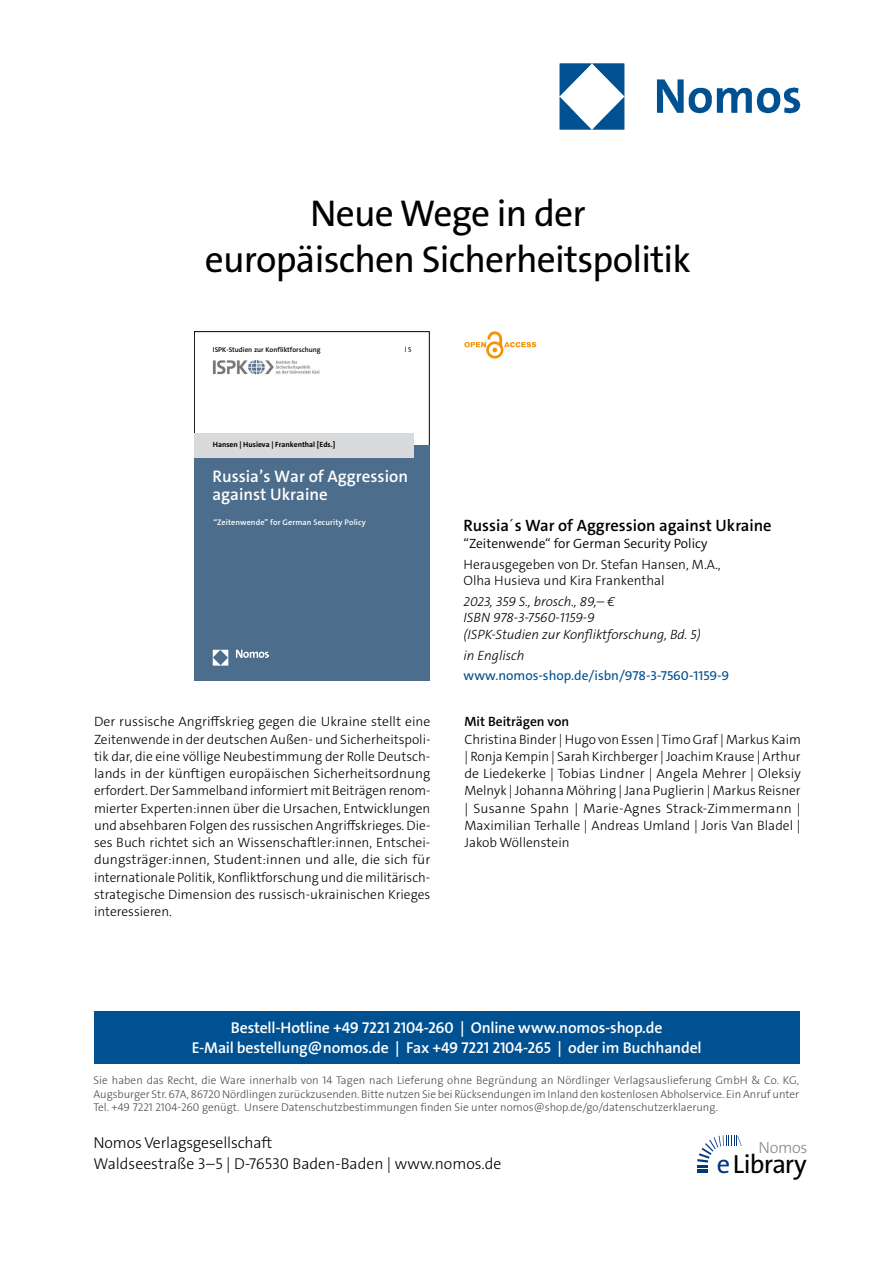
<style>
.page{position:relative;width:893px;height:1263px;background:#fff}
.page>*{position:absolute;margin:0;border:0;box-sizing:border-box;transform-origin:0 0}
.t1{font:37.5px/46.5px "The Sans Os F";letter-spacing:-.02em;color:#000;text-align:center}
.t2{font:26.4px "The Sans Os F";letter-spacing:-.03em;color:#000}
.t3{font:600 16.8px/17.9px "The Sans C5";color:#fff}
.t4{font:600 16.5px "The Sans C5";color:#000}
.t5{font:300 16.2px "The Sans Os F";letter-spacing:-.02em;color:#87888a}
.t6{font:600 15.75px/21px "The Sans Os F";letter-spacing:-.01em;color:#fff;text-align:center}
.t7{font:300 15.75px/21px "The Sans Os F";color:#000}
.t8{font:300 13.5px/17.2px "The Sans C5";color:#000;text-align:justify}
.t9{font:italic 300 13.5px/16.5px "The Sans C5";color:#000}
.t10{font:13.5px "The Sans C5";color:#005192}
.t11{font:300 13.5px "The Sans C5";color:#000}
.t12{font:600 13.5px "The Sans C5";color:#000}
.t13{font:300 11.25px/13.5px "The Sans Os F";color:#4b4b4d;text-align:justify}
.t14{font:600 8.1px "The Sans C5";letter-spacing:.01em;color:#fff}
.t15{font:700 7.65px "The Sans C5";color:#000}
.t16{font:600 7.05px "The Sans C5";color:#000}
.t17{font:7.05px "The Sans C5";color:#000}
.s1{font-weight:300}
.s2{color:#003882}
</style>
<div class="page">
<img style="left:559px;top:63px;width:242px;height:67px">
<div style="left:94px;top:1011px;width:705px;height:52px;background:#005192"></div>
<svg style="left:697px;top:1135px;width:45px;height:38px"></svg>
<div style="left:194px;top:445px;width:236px;height:235px;background:#4c6d8b"></div>
<div style="left:194px;top:433px;width:220px;height:25px;background:#d9dadb"></div>
<img style="left:212px;top:649px;width:56px;height:17px">
<img style="left:212px;top:359px;width:108px;height:16px">
<svg style="left:464px;top:331px;width:72px;height:28px"></svg>
<h1 class="t1" style="left:205px;top:194px;width:488px">Neue Wege in der europäischen Sicherheitspolitik</h1>
<p class="t16" style="left:213px;top:345px;width:109px">ISPK-Studien zur Konfliktforschung</p>
<p class="t17" style="left:405px;top:345px;width:8px">l5</p>
<p class="t15" style="left:213px;top:440px;width:124px">Hansen | Husieva | Frankenthal [Eds.]</p>
<p class="t3" style="left:212px;top:468px;width:197px">Russia’s War of Aggression against Ukraine</p>
<p class="t14" style="left:213px;top:517px;width:154px">“Zeitenwende” for German Security Policy</p>
<p class="t4" style="left:463px;top:515px;width:310px">Russia<span class="s1">´</span>s War of Aggression against Ukraine</p>
<p class="t11" style="left:463px;top:535px;width:245px">“Zeitenwende“ for German Security Policy</p>
<p class="t8" style="left:463px;top:556px;width:259px;line-height:16.5px">Herausgegeben von Dr. Stefan Hansen, M.A.,<br>Olha Husieva und Kira Frankenthal</p>
<p class="t9" style="left:463px;top:593px;width:239px">2023, 359 S., brosch., 89,– €<br>ISBN 978-3-7560-1159-9<br>(ISPK-Studien zur Konfliktforschung, Bd. 5)</p>
<p class="t9" style="left:463px;top:647px;width:63px">in Englisch</p>
<p class="t10" style="left:463px;top:667px;width:267px">www.nomos-shop.de/isbn/978-3-7560-1159-9</p>
<p class="t8" style="left:94px;top:713px;width:338px">Der russische Angriffskrieg gegen die Ukraine stellt eine Zeitenwende in der deutschen Außen- und Sicherheitspoli&shy;tik dar, die eine völlige Neubestimmung der Rolle Deutsch&shy;lands in der künftigen europäischen Sicherheitsordnung erfordert. Der Sammelband informiert mit Beiträgen renom&shy;mierter Experten:innen über die Ursachen, Entwicklungen und absehbaren Folgen des russischen Angriffskrieges. Die&shy;ses Buch richtet sich an Wissenschaftler:innen, Entschei&shy;dungsträger:innen, Student:innen und alle, die sich für internationale Politik, Konfliktforschung und die militärisch&shy;strategische Dimension des russisch-ukrainischen Krieges interessieren.</p>
<p class="t12" style="left:464px;top:713px;width:106px">Mit Beiträgen von</p>
<p class="t8" style="left:464px;top:730px;width:338px">Christina Binder | Hugo von Essen | Timo Graf | Markus Kaim | Ronja Kempin | Sarah Kirchberger | Joachim Krause | Arthur de Liedekerke | Tobias Lindner | Angela Mehrer | Oleksiy Melnyk | Johanna Möhring | Jana Puglierin | Markus Reisner | Susanne Spahn | Marie-Agnes Strack-Zimmermann | Maximilian Terhalle | Andreas Umland | Joris Van Bladel | Jakob Wöllenstein</p>
<p class="t6" style="left:192px;top:1017px;width:511px">Bestell-Hotline +49 7221 2104-260 | Online www.nomos-shop.de<br>E-Mail bestellung@nomos.de | Fax +49 7221 2104-265 | oder im Buchhandel</p>
<p class="t13" style="left:94px;top:1074px;width:707px">Sie haben das Recht, die Ware innerhalb von 14 Tagen nach Lieferung ohne Begründung an Nördlinger Verlagsauslieferung GmbH &amp; Co. KG, Augsburger Str. 67A, 86720 Nördlingen zurückzusenden. Bitte nutzen Sie bei Rücksendungen im Inland den kostenlosen Abholservice. Ein Anruf unter Tel. +49 7221 2104-260 genügt. Unsere Datenschutzbestimmungen finden Sie unter nomos@shop.de/go/datenschutzerklaerung.</p>
<p class="t7" style="left:94px;top:1133px;width:409px">Nomos Verlagsgesellschaft<br>Waldseestraße 3–5 | D-76530 Baden-Baden | www.nomos.de</p>
<p class="t5" style="left:758px;top:1137px;width:51px">Nomos</p>
<h2 class="t2" style="left:717px;top:1153px;width:91px"><span class="s2">e</span>Library</h2>
</div>
